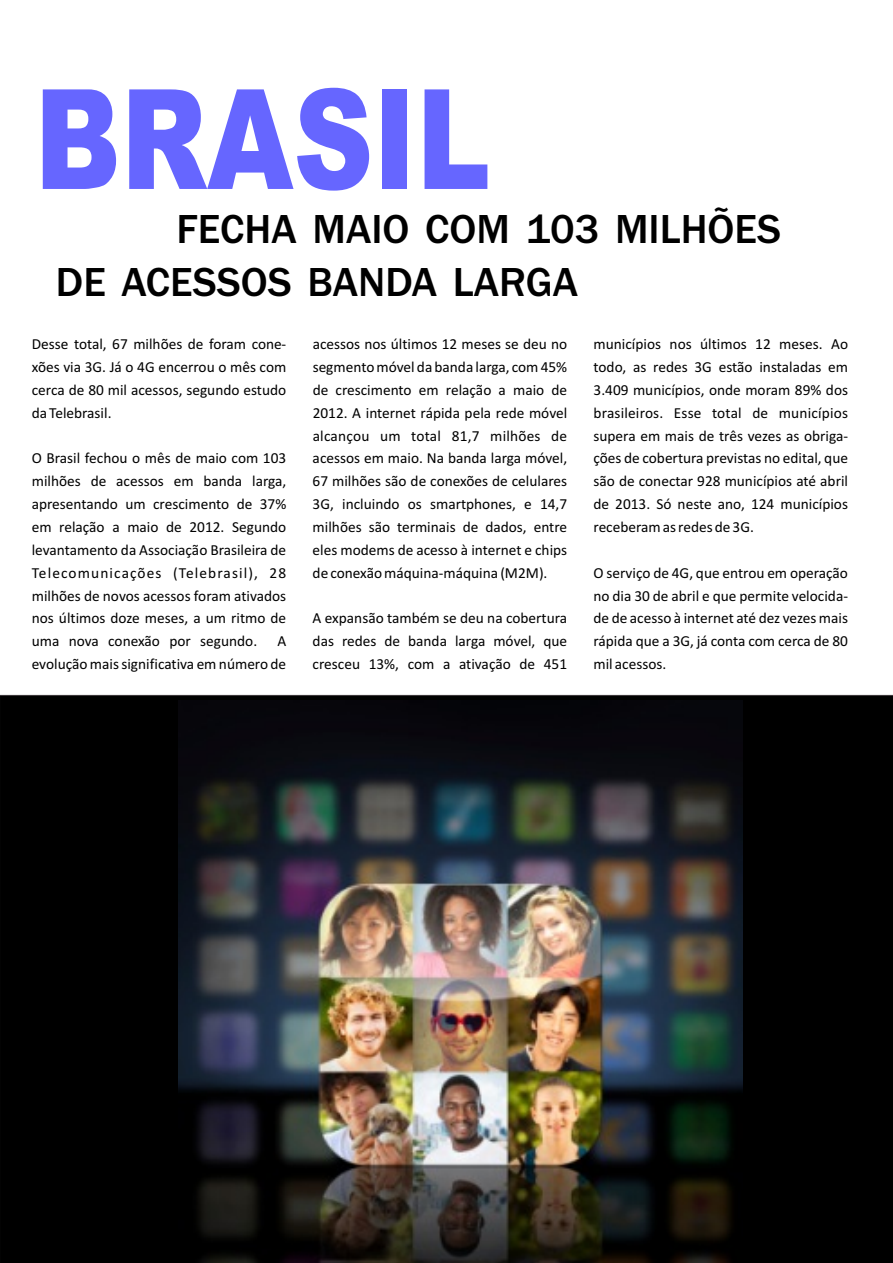
<style>
.page{position:relative;width:893px;height:1263px;background:#fff}
.page>*{position:absolute;margin:0;border:0;box-sizing:border-box;transform-origin:0 0}
.t1{font:900 139.05px "Arial";color:#66f;scale:.8 1}
.t2{font:500 42px/52.9px "Franklin Gothic";color:#000}
.t3{font:15.3px "Calibri";color:#000}
.t4{font:15.3px "Calibri";letter-spacing:.07em;color:#000}
</style>
<div class="page">
<div style="left:0;top:695px;width:893px;height:568px;background:#000"></div>
<img style="left:179px;top:700px;width:564px;height:563px">
<h1 class="t1" style="left:35px;top:89px;width:571px">BRASIL</h1>
<h2 class="t2" style="left:56px;top:206px;width:727px;text-indent:121px">FECHA MAIO COM 103 MILHÕES<br>DE ACESSOS BANDA LARGA</h2>
<p class="t3" style="left:32px;top:338px;width:256px">Desse total, 67 milhões de foram cone-</p>
<p class="t3" style="left:313px;top:338px;width:256px">acessos nos últimos 12 meses se deu no</p>
<p class="t3" style="left:594px;top:338px;width:256px">municípios nos últimos 12 meses. Ao</p>
<p class="t3" style="left:32px;top:360px;width:256px">xões via 3G. Já o 4G encerrou o mês com</p>
<p class="t3" style="left:313px;top:360px;width:256px">segmento móvel da banda larga, com 45%</p>
<p class="t3" style="left:594px;top:360px;width:256px">todo, as redes 3G estão instaladas em</p>
<p class="t3" style="left:32px;top:383px;width:256px">cerca de 80 mil acessos, segundo estudo</p>
<p class="t3" style="left:313px;top:383px;width:256px">de crescimento em relação a maio de</p>
<p class="t3" style="left:594px;top:383px;width:256px">3.409 municípios, onde moram 89% dos</p>
<p class="t3" style="left:32px;top:406px;width:81px">da Telebrasil.</p>
<p class="t3" style="left:313px;top:406px;width:256px">2012. A internet rápida pela rede móvel</p>
<p class="t3" style="left:594px;top:406px;width:256px">brasileiros. Esse total de municípios</p>
<p class="t3" style="left:313px;top:429px;width:256px">alcançou um total 81,7 milhões de</p>
<p class="t3" style="left:593px;top:429px;width:256px">supera em mais de três vezes as obriga-</p>
<p class="t3" style="left:32px;top:452px;width:256px">O Brasil fechou o mês de maio com 103</p>
<p class="t3" style="left:313px;top:452px;width:256px">acessos em maio. Na banda larga móvel,</p>
<p class="t3" style="left:593px;top:452px;width:256px">ções de cobertura previstas no edital, que</p>
<p class="t3" style="left:32px;top:475px;width:256px">milhões de acessos em banda larga,</p>
<p class="t3" style="left:313px;top:475px;width:256px">67 milhões são de conexões de celulares</p>
<p class="t3" style="left:593px;top:475px;width:256px">são de conectar 928 municípios até abril</p>
<p class="t3" style="left:32px;top:498px;width:256px">apresentando um crescimento de 37%</p>
<p class="t3" style="left:313px;top:498px;width:256px">3G, incluindo os smartphones, e 14,7</p>
<p class="t3" style="left:593px;top:498px;width:256px">de 2013. Só neste ano, 124 municípios</p>
<p class="t3" style="left:32px;top:520px;width:256px">em relação a maio de 2012. Segundo</p>
<p class="t3" style="left:313px;top:520px;width:256px">milhões são terminais de dados, entre</p>
<p class="t3" style="left:593px;top:520px;width:162px">receberam as redes de 3G.</p>
<p class="t3" style="left:32px;top:543px;width:256px">levantamento da Associação Brasileira de</p>
<p class="t3" style="left:313px;top:543px;width:256px">eles modems de acesso à internet e chips</p>
<p class="t4" style="left:32px;top:566px;width:256px">Telecomunicações (Telebrasil), 28</p>
<p class="t3" style="left:313px;top:566px;width:236px">de conexão máquina-máquina (M2M).</p>
<p class="t3" style="left:593px;top:566px;width:256px">O serviço de 4G, que entrou em operação</p>
<p class="t3" style="left:32px;top:589px;width:256px">milhões de novos acessos foram ativados</p>
<p class="t3" style="left:593px;top:589px;width:256px">no dia 30 de abril e que permite velocida-</p>
<p class="t3" style="left:32px;top:612px;width:256px">nos últimos doze meses, a um ritmo de</p>
<p class="t3" style="left:313px;top:612px;width:256px">A expansão também se deu na cobertura</p>
<p class="t3" style="left:593px;top:612px;width:256px">de de acesso à internet até dez vezes mais</p>
<p class="t3" style="left:32px;top:635px;width:227px">uma nova conexão por segundo.</p>
<p class="t3" style="left:277px;top:635px;width:10px">A</p>
<p class="t3" style="left:313px;top:635px;width:256px">das redes de banda larga móvel, que</p>
<p class="t3" style="left:593px;top:635px;width:256px">rápida que a 3G, já conta com cerca de 80</p>
<p class="t3" style="left:32px;top:658px;width:256px">evolução mais significativa em número de</p>
<p class="t3" style="left:313px;top:658px;width:256px">cresceu 13%, com a ativação de 451</p>
<p class="t3" style="left:593px;top:658px;width:74px">mil acessos.</p>
</div>
